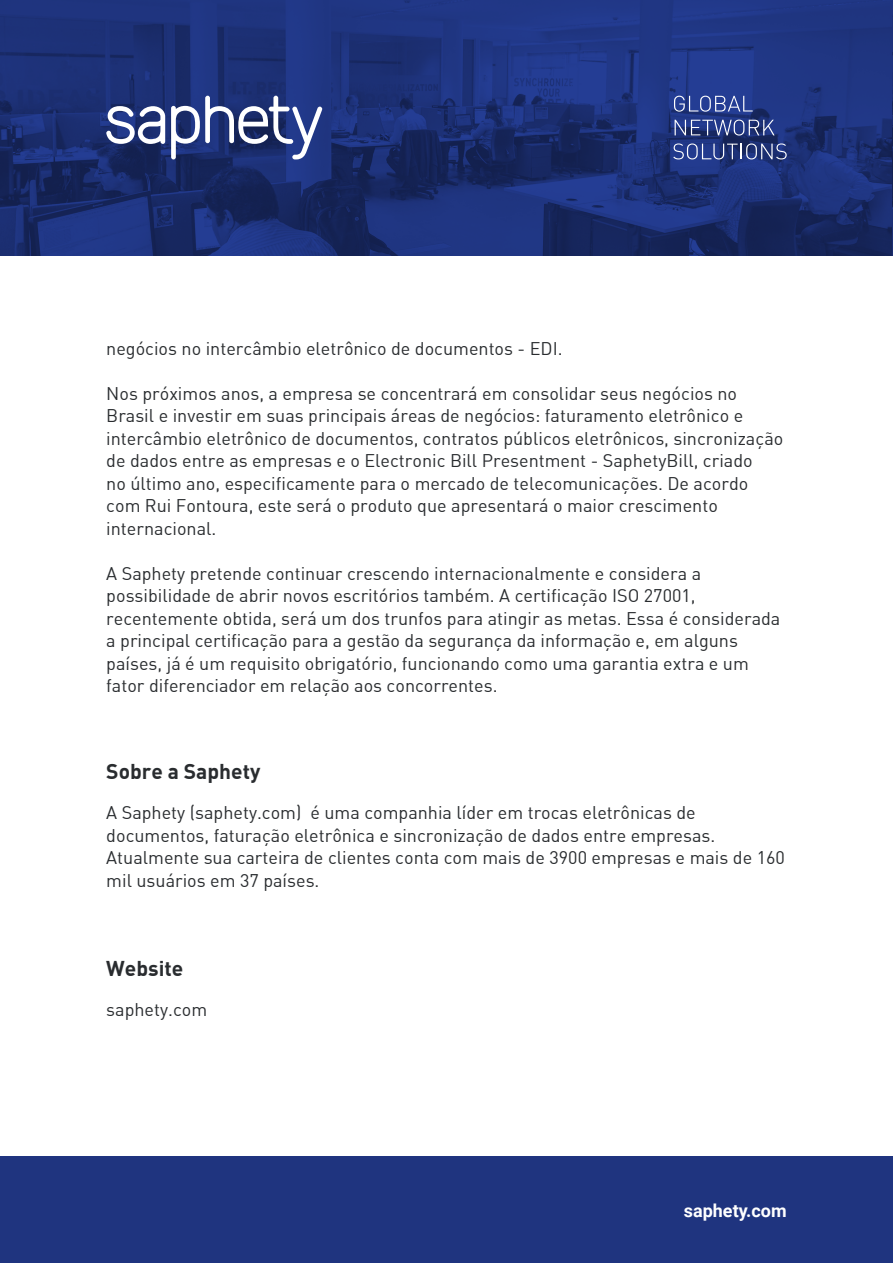
<style>
.page{position:relative;width:893px;height:1263px;background:#fff}
.page>*{position:absolute;margin:0;border:0;box-sizing:border-box;transform-origin:0 0}
.t1{font:21px "DIN Bold";color:#292c2f}
.t2{font:18px/22.5px "DIN Regular";color:#292c2f}
.t3{font:700 18px "Roboto";color:#fff}
</style>
<div class="page">
<img style="left:0;top:0;width:893px;height:255px">
<svg style="left:106px;top:106px;width:59px;height:38px"></svg>
<svg style="left:171px;top:96px;width:151px;height:63px"></svg>
<svg style="left:674px;top:96px;width:79px;height:16px"></svg>
<svg style="left:675px;top:120px;width:100px;height:16px;background:#4b5c96"></svg>
<svg style="left:673px;top:143px;width:114px;height:16px;background:#485994"></svg>
<div style="left:0;top:1157px;width:893px;height:106px;background:#1f347f"></div>
<p class="t2" style="left:106px;top:337px;width:458px">negócios no intercâmbio eletrônico de documentos - EDI.</p>
<p class="t2" style="left:106px;top:382px;width:678px">Nos próximos anos, a empresa se concentrará em consolidar seus negócios no Brasil e investir em suas principais áreas de negócios: faturamento eletrônico e intercâmbio eletrônico de documentos, contratos públicos eletrônicos, sincronização de dados entre as empresas e o Electronic Bill Presentment - SaphetyBill, criado<br>no último ano, especificamente para o mercado de telecomunicações. De acordo com Rui Fontoura, este será o produto que apresentará o maior crescimento internacional.</p>
<p class="t2" style="left:106px;top:562px;width:676px">A Saphety pretende continuar crescendo internacionalmente e considera a possibilidade de abrir novos escritórios também. A certificação ISO 27001, recentemente obtida, será um dos trunfos para atingir as metas. Essa é considerada a principal certificação para a gestão da segurança da informação e, em alguns países, já é um requisito obrigatório, funcionando como uma garantia extra e um fator diferenciador em relação aos concorrentes.</p>
<p class="t1" style="left:106px;top:758px;width:156px">Sobre a Saphety</p>
<p class="t2" style="left:106px;top:801px;width:680px">A Saphety (saphety.com) é uma companhia líder em trocas eletrônicas de documentos, faturação eletrônica e sincronização de dados entre empresas.<br>Atualmente sua carteira de clientes conta com mais de 3900 empresas e mais de 160 mil usuários em 37 países.</p>
<p class="t1" style="left:106px;top:955px;width:79px">Website</p>
<p class="t2" style="left:106px;top:998px;width:102px">saphety.com</p>
<p class="t3" style="left:684px;top:1198px;width:104px">saphety.com</p>
</div>
